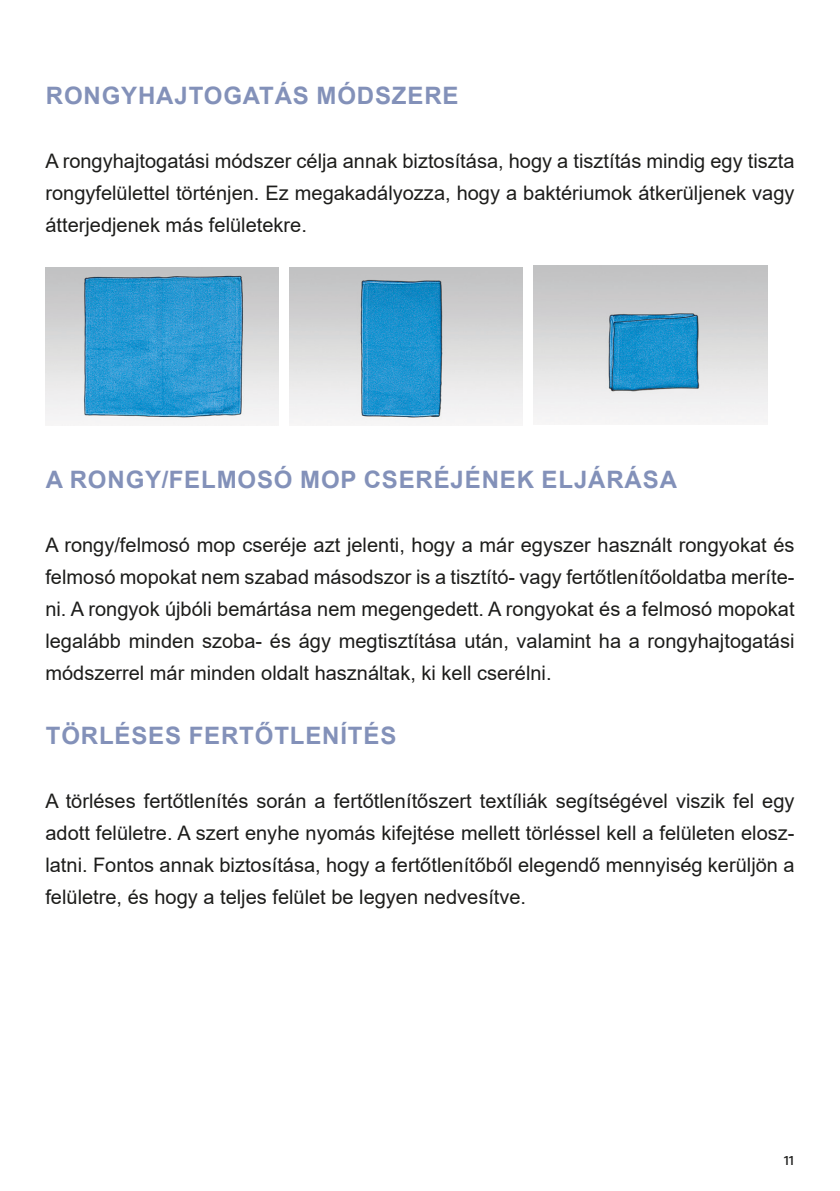
<style>
.page{position:relative;width:840px;height:1191px;background:#fff}
.page>*{position:absolute;margin:0;border:0;box-sizing:border-box;transform-origin:0 0}
.Kapitel_Subhead{font:700 24px "Arial";letter-spacing:.035em;color:#8391b9}
.Fließtext{font:20px/32px "Arial";color:#1d1d1b;text-align:justify}
.t1{font:16px "Fago OT";color:#1d1d1b}
</style>
<div class="page">
<img style="left:45px;top:268px;width:233px;height:157px">
<img style="left:289px;top:268px;width:233px;height:155px">
<img style="left:533px;top:266px;width:234px;height:158px">
<p class="Kapitel_Subhead" style="left:46px;top:79px;width:414px">RONGYHAJTOGATÁS MÓDSZERE</p>
<p class="Fließtext" style="left:45px;top:145px;width:750px">A rongyhajtogatási módszer célja annak biztosítása, hogy a tisztítás mindig egy tiszta rongyfelülettel történjen. Ez megakadályozza, hogy a baktériumok átkerüljenek vagy átterjedjenek más felületekre.</p>
<p class="Kapitel_Subhead" style="left:46px;top:463px;width:632px">A RONGY/FELMOSÓ MOP CSERÉJÉNEK ELJÁRÁSA</p>
<p class="Fließtext" style="left:45px;top:529px;width:750px">A rongy/felmosó mop cseréje azt jelenti, hogy a már egyszer használt rongyokat és felmosó mopokat nem szabad másodszor is a tisztító- vagy fertőtlenítőoldatba meríte&shy;ni. A rongyok újbóli bemártása nem megengedett. A rongyokat és a felmosó mopokat legalább minden szoba- és ágy megtisztítása után, valamint ha a rongyhajtogatási módszerrel már minden oldalt használtak, ki kell cserélni.</p>
<p class="Kapitel_Subhead" style="left:46px;top:719px;width:352px">TÖRLÉSES FERTŐTLENÍTÉS</p>
<p class="Fließtext" style="left:45px;top:785px;width:750px">A törléses fertőtlenítés során a fertőtlenítőszert textíliák segítségével viszik fel egy adott felületre. A szert enyhe nyomás kifejtése mellett törléssel kell a felületen elosz&shy;latni. Fontos annak biztosítása, hogy a fertőtlenítőből elegendő mennyiség kerüljön a felületre, és hogy a teljes felület be legyen nedvesítve.</p>
<p class="t1" style="left:783px;top:1150px;width:12px">11</p>
</div>
